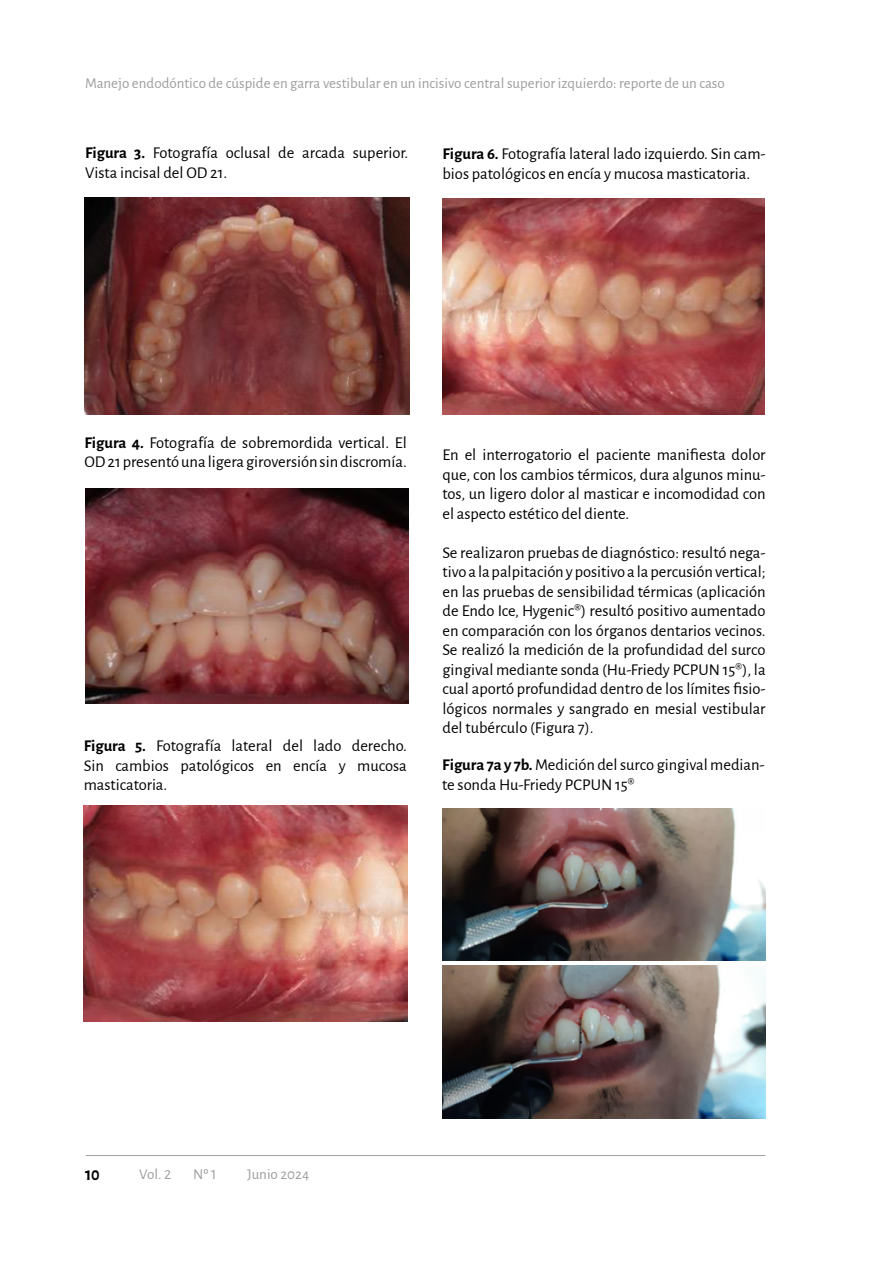
<style>
.page{position:relative;width:893px;height:1263px;background:#fff}
.page>*{position:absolute;margin:0;border:0;box-sizing:border-box;transform-origin:0 0}
.t1{font:16.5px/19.5px "Alegreya Sans";color:#000}
.t2{font:700 16.5px "Alegreya Sans";color:#000}
.t3{font:15px "Alegreya Sans";color:#9d9d9c}
.s1{font-weight:700}
</style>
<div class="page">
<hr style="left:86px;top:1155px;width:679px;height:1px;background:#9d9d9c">
<img style="left:84px;top:198px;width:325px;height:217px">
<img style="left:85px;top:489px;width:323px;height:215px">
<img style="left:83px;top:805px;width:325px;height:216px">
<img style="left:442px;top:198px;width:323px;height:217px">
<img style="left:442px;top:808px;width:323px;height:153px">
<img style="left:442px;top:965px;width:323px;height:154px">
<p class="t3" style="left:85px;top:73px;width:641px">Manejo endodóntico de cúspide en garra vestibular en un incisivo central superior izquierdo: reporte de un caso</p>
<p class="t1" style="left:85px;top:142px;width:325px"><span class="s1">Figura 3.</span> Fotografía oclusal de arcada superior.<br>Vista incisal del OD 21.</p>
<p class="t1" style="left:442px;top:143px;width:325px"><span class="s1">Figura 6.</span> Fotografía lateral lado izquierdo. Sin cam&shy;bios patológicos en encía y mucosa masticatoria.</p>
<p class="t1" style="left:84px;top:432px;width:324px"><span class="s1">Figura 4.</span> Fotografía de sobremordida vertical. El<br>OD 21 presentó una ligera giroversión sin discromía.</p>
<p class="t1" style="left:84px;top:735px;width:325px;text-align:justify"><span class="s1">Figura 5.</span> Fotografía lateral del lado derecho.<br>Sin cambios patológicos en encía y mucosa masticatoria.</p>
<p class="t1" style="left:442px;top:444px;width:325px;text-align:justify">En el interrogatorio el paciente manifiesta dolor que, con los cambios térmicos, dura algunos minu&shy;tos, un ligero dolor al masticar e incomodidad con el aspecto estético del diente.</p>
<p class="t1" style="left:442px;top:542px;width:325px;text-align:justify">Se realizaron pruebas de diagnóstico: resultó nega&shy;tivo a la palpitación y positivo a la percusión vertical; en las pruebas de sensibilidad térmicas (aplicación de Endo Ice, Hygenic®) resultó positivo aumentado en comparación con los órganos dentarios vecinos.<br>Se realizó la medición de la profundidad del surco gingival mediante sonda (Hu-Friedy PCPUN 15®), la cual aportó profundidad dentro de los límites fisio&shy;lógicos normales y sangrado en mesial vestibular del tubérculo (Figura 7).</p>
<p class="t1" style="left:442px;top:754px;width:324px"><span class="s1">Figura 7a y 7b.</span> Medición del surco gingival median&shy;te sonda Hu-Friedy PCPUN 15®</p>
<p class="t2" style="left:85px;top:1162px;width:16px">10</p>
<p class="t3" style="left:139px;top:1163px;width:34px">Vol. 2</p>
<p class="t3" style="left:193px;top:1163px;width:25px">No 1</p>
<p class="t3" style="left:247px;top:1163px;width:63px">Junio 2024</p>
</div>
